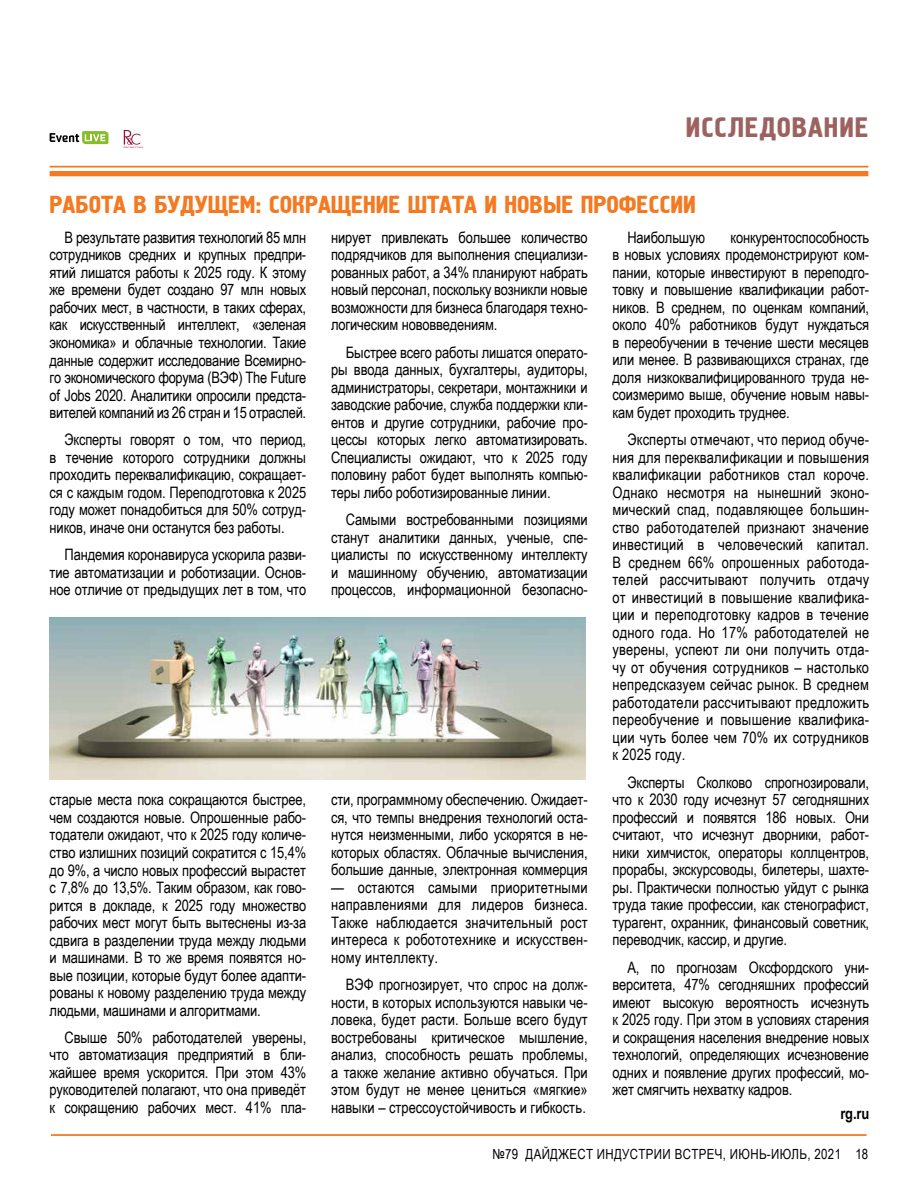
<style>
.page{position:relative;width:918px;height:1191px;background:#fff}
.page>*{position:absolute;margin:0;border:0;box-sizing:border-box;transform-origin:0 0}
.t1{font:28px "Hermes";letter-spacing:.035em;color:#9c625f}
.t2{font:24.5px "Hermes";color:#f47920}
.t3{font:15.75px/17.5px "Arial Narrow";letter-spacing:-.01em;color:#000;text-align:justify}
.t4{font:700 15.75px "Arial Narrow";color:#000}
.t5{font:14px "Arial Narrow";letter-spacing:.025em;color:#000}
</style>
<div class="page">
<hr style="left:50px;top:166px;width:818px;height:1px;background:#f47920">
<div style="left:50px;top:171px;width:818px;height:5px;background:#f47920"></div>
<hr style="left:51px;top:1134px;width:815px;height:1px;background:#f47920">
<svg style="left:124px;top:130px;width:19px;height:18px"></svg>
<svg style="left:50px;top:131px;width:58px;height:13px"></svg>
<img style="left:50px;top:617px;width:535px;height:162px">
<h1 class="t1" style="left:686px;top:111px;width:184px">ИССЛЕДОВАНИЕ</h1>
<h2 class="t2" style="left:50px;top:191px;width:647px">РАБОТА В БУДУЩЕМ: СОКРАЩЕНИЕ ШТАТА И НОВЫЕ ПРОФЕССИИ</h2>
<p class="t3" style="left:50px;top:228px;width:258px;text-indent:15px">В результате развития технологий 85 млн сотрудников средних и крупных предпри&shy;ятий лишатся работы к 2025 году. К этому же времени будет создано 97 млн новых рабочих мест, в частности, в таких сферах, как искусственный интеллект, «зеленая экономика» и облачные технологии. Такие данные содержит исследование Всемирно&shy;го экономического форума (ВЭФ) The Future of Jobs 2020. Аналитики опросили предста&shy;вителей компаний из 26 стран и 15 отраслей.</p>
<p class="t3" style="left:50px;top:430px;width:258px;text-indent:15px">Эксперты говорят о том, что период, в течение которого сотрудники должны проходить переквалификацию, сокращает&shy;ся с каждым годом. Переподготовка к 2025 году может понадобиться для 50% сотруд&shy;ников, иначе они останутся без работы.</p>
<p class="t3" style="left:50px;top:545px;width:258px;text-indent:15px">Пандемия коронавируса ускорила разви&shy;тие автоматизации и роботизации. Основ&shy;ное отличие от предыдущих лет в том, что</p>
<p class="t3" style="left:612px;top:228px;width:258px;text-indent:118px">конкурентоспособность в новых условиях продемонстрируют ком&shy;пании, которые инвестируют в переподго&shy;товку и повышение квалификации работ&shy;ников. В среднем, по оценкам компаний, около 40% работников будут нуждаться в переобучении в течение шести месяцев или менее. В развивающихся странах, где доля низкоквалифицированного труда не&shy;соизмеримо выше, обучение новым навы&shy;кам будет проходить труднее.</p>
<p class="t3" style="left:612px;top:430px;width:258px;text-indent:15px">Эксперты отмечают, что период обуче&shy;ния для переквалификации и повышения квалификации работников стал короче.<br>Однако несмотря на нынешний эконо&shy;мический спад, подавляющее большин&shy;ство работодателей признают значение инвестиций в человеческий капитал.<br>В среднем 66% опрошенных работода&shy;телей рассчитывают получить отдачу от инвестиций в повышение квалифика&shy;ции и переподготовку кадров в течение одного года. Но 17% работодателей не уверены, успеют ли они получить отда&shy;чу от обучения сотрудников – настолько непредсказуем сейчас рынок. В среднем работодатели рассчитывают предложить переобучение и повышение квалифика&shy;ции чуть более чем 70% их сотрудников к 2025 году.</p>
<p class="t3" style="left:612px;top:773px;width:258px;text-indent:15px">Эксперты Сколково спрогнозировали, что к 2030 году исчезнут 57 сегодняшних профессий и появятся 186 новых. Они считают, что исчезнут дворники, работ&shy;ники химчисток, операторы коллцентров, прорабы, экскурсоводы, билетеры, шахте&shy;ры. Практически полностью уйдут с рынка труда такие профессии, как стенографист, турагент, охранник, финансовый советник, переводчик, кассир, и другие.</p>
<p class="t3" style="left:612px;top:958px;width:258px;text-indent:15px">А, по прогнозам Оксфордского уни&shy;верситета, 47% сегодняшних профессий имеют высокую вероятность исчезнуть к 2025 году. При этом в условиях старения и сокращения населения внедрение новых технологий, определяющих исчезновение одних и появление других профессий, мо&shy;жет смягчить нехватку кадров.</p>
<p class="t4" style="left:840px;top:1101px;width:30px">rg.ru</p>
<p class="t3" style="left:627px;top:228px;width:79px">Наибольшую</p>
<p class="t3" style="left:331px;top:228px;width:258px">нирует привлекать большее количество подрядчиков для выполнения специализи&shy;рованных работ, а 34% планируют набрать новый персонал, поскольку возникли новые возможности для бизнеса благодаря техно&shy;логическим нововведениям.</p>
<p class="t3" style="left:331px;top:343px;width:258px;text-indent:15px">Быстрее всего работы лишатся операто&shy;ры ввода данных, бухгалтеры, аудиторы, администраторы, секретари, монтажники и заводские рабочие, служба поддержки кли&shy;ентов и другие сотрудники, рабочие про&shy;цессы которых легко автоматизировать.<br>Специалисты ожидают, что к 2025 году половину работ будет выполнять компью&shy;теры либо роботизированные линии.</p>
<p class="t3" style="left:331px;top:510px;width:258px;text-indent:15px">Самыми востребованными позициями станут аналитики данных, ученые, спе&shy;циалисты по искусственному интеллекту и машинному обучению, автоматизации процессов, информационной безопасно-</p>
<p class="t3" style="left:331px;top:790px;width:258px">сти, программному обеспечению. Ожидает&shy;ся, что темпы внедрения технологий оста&shy;нутся неизменными, либо ускорятся в не&shy;которых областях. Облачные вычисления, большие данные, электронная коммерция</p>
<p class="t3" style="left:331px;top:878px;width:258px">— остаются самыми приоритетными направлениями для лидеров бизнеса.<br>Также наблюдается значительный рост интереса к робототехнике и искусствен&shy;ному интеллекту.</p>
<p class="t3" style="left:331px;top:975px;width:258px;text-indent:15px">ВЭФ прогнозирует, что спрос на долж&shy;ности, в которых используются навыки че&shy;ловека, будет расти. Больше всего будут востребованы критическое мышление, анализ, способность решать проблемы, а также желание активно обучаться. При этом будут не менее цениться «мягкие» навыки – стрессоустойчивость и гибкость.</p>
<p class="t3" style="left:50px;top:790px;width:258px">старые места пока сокращаются быстрее, чем создаются новые. Опрошенные рабо&shy;тодатели ожидают, что к 2025 году количе&shy;ство излишних позиций сократится с 15,4% до 9%, а число новых профессий вырастет с 7,8% до 13,5%. Таким образом, как гово&shy;рится в докладе, к 2025 году множество рабочих мест могут быть вытеснены из-за сдвига в разделении труда между людьми и машинами. В то же время появятся но&shy;вые позиции, которые будут более адапти&shy;рованы к новому разделению труда между людьми, машинами и алгоритмами.</p>
<p class="t3" style="left:50px;top:1028px;width:258px;text-indent:15px">Свыше 50% работодателей уверены, что автоматизация предприятий в бли&shy;жайшее время ускорится. При этом 43% руководителей полагают, что она приведёт к сокращению рабочих мест. 41% пла-</p>
<p class="t5" style="left:492px;top:1143px;width:377px">№79 ДАЙДЖЕСТ ИНДУСТРИИ ВСТРЕЧ, ИЮНЬ-ИЮЛЬ, 2021 18</p>
</div>
